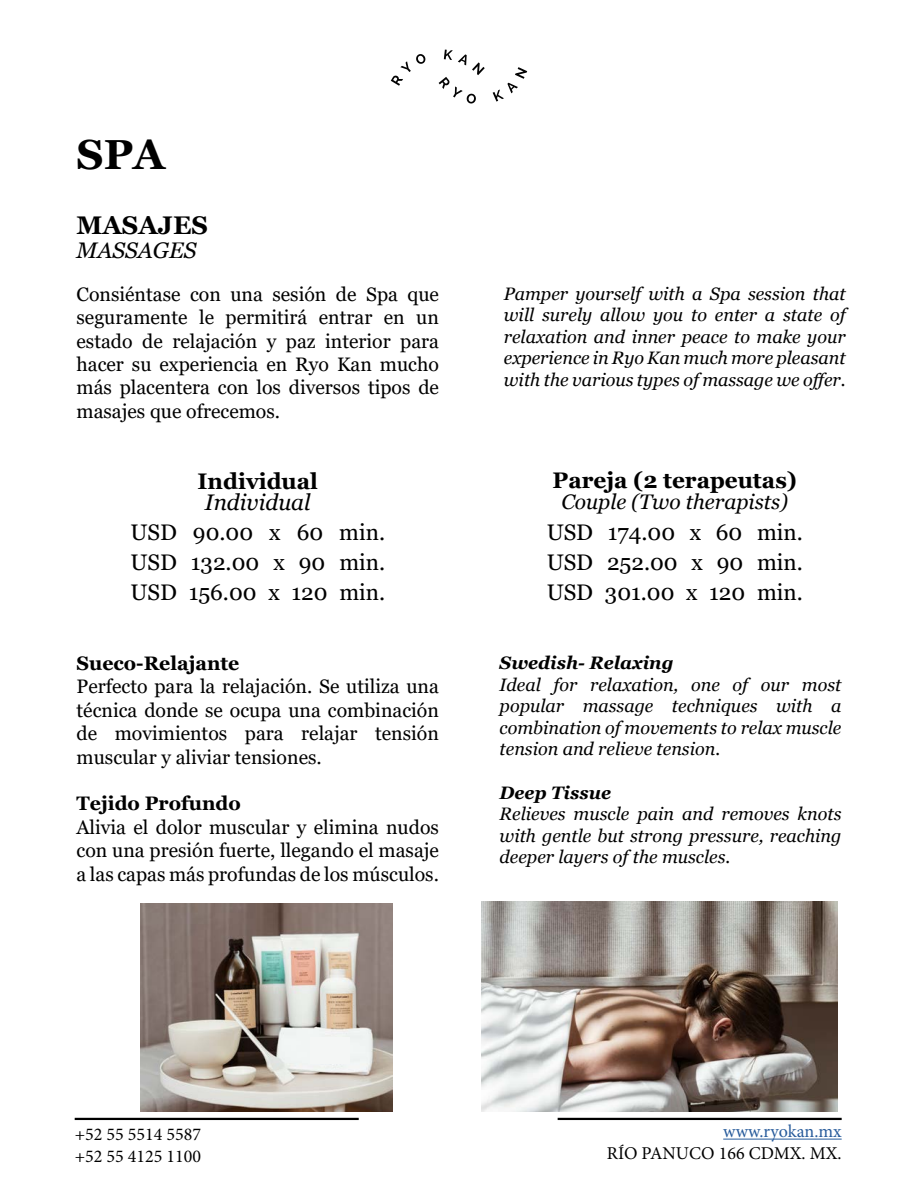
<style>
.page{position:relative;width:918px;height:1188px;background:#fff}
.page>*{position:absolute;margin:0;border:0;box-sizing:border-box;transform-origin:0 0}
.t1{font:700 42px "Georgia";color:#000}
.t2{font:700 25.5px "Georgia";color:#000}
.t3{font:22.5px/30px "Georgia";color:#000;text-align:justify}
.t4{font:700 22.5px "Georgia";color:#000}
.t5{font:italic 22.5px "Georgia";color:#000}
.t6{font:italic 21px "Georgia";color:#000}
.t7{font:19.5px/23.4px "Georgia";color:#000;text-align:justify}
.t8{font:700 19.5px "Georgia";color:#000}
.t9{font:italic 18px/21.6px "Georgia";color:#000;text-align:justify}
.t10{font:18px/21.6px "Minion Pro";color:#000}
.t11{font:italic 700 18px "Georgia";color:#000}
.t12{font:18px "Minion Pro";color:#275b9b}
</style>
<div class="page">
<svg style="left:493px;top:67px;width:34px;height:35px"></svg>
<svg style="left:391px;top:54px;width:34px;height:32px"></svg>
<svg style="left:439px;top:50px;width:46px;height:54px"></svg>
<hr style="left:75px;top:1118px;width:284px;height:2px;background:#000">
<hr style="left:558px;top:1118px;width:284px;height:2px;background:#000">
<hr style="left:723px;top:1139px;width:119px;height:1px;background:#275b9b">
<img style="left:481px;top:902px;width:357px;height:209px">
<img style="left:140px;top:903px;width:252px;height:208px">
<div style="left:310px;top:1038px;width:40px;height:26px;background:#f4f6f5"></div>
<h1 class="t1" style="left:77px;top:127px;width:90px">SPA</h1>
<h2 class="t2" style="left:77px;top:209px;width:133px">MASAJES</h2>
<p class="t5" style="left:77px;top:236px;width:121px">MASSAGES</p>
<p class="t7" style="left:77px;top:283px;width:364px">Consiéntase con una sesión de Spa que seguramente le permitirá entrar en un estado de relajación y paz interior para hacer su experiencia en Ryo Kan mucho más placentera con los diversos tipos de masajes que ofrecemos.</p>
<p class="t9" style="left:504px;top:283px;width:343px">Pamper yourself with a Spa session that will surely allow you to enter a state of relaxation and inner peace to make your experience in Ryo Kan much more pleasant with the various types of massage we offer.</p>
<p class="t4" style="left:198px;top:467px;width:122px">Individual</p>
<p class="t5" style="left:205px;top:488px;width:107px">Individual</p>
<p class="t3" style="left:130px;top:518px;width:256px">USD 90.00 x 60 min.<br>USD 132.00 x 90 min.<br>USD 156.00 x 120 min.</p>
<p class="t8" style="left:77px;top:651px;width:164px">Sueco-Relajante</p>
<p class="t7" style="left:77px;top:675px;width:364px">Perfecto para la relajación. Se utiliza una técnica donde se ocupa una combinación de movimientos para relajar tensión muscular y aliviar tensiones.</p>
<p class="t8" style="left:77px;top:791px;width:166px">Tejido Profundo</p>
<p class="t7" style="left:77px;top:816px;width:364px">Alivia el dolor muscular y elimina nudos con una presión fuerte, llegando el masaje a las capas más profundas de los músculos.</p>
<p class="t4" style="left:553px;top:466px;width:246px">Pareja (2 terapeutas)</p>
<p class="t6" style="left:561px;top:489px;width:228px">Couple (Two therapists)</p>
<p class="t3" style="left:547px;top:517px;width:258px">USD 174.00 x 60 min.<br>USD 252.00 x 90 min.<br>USD 301.00 x 120 min.</p>
<p class="t11" style="left:500px;top:651px;width:175px">Swedish- Relaxing</p>
<p class="t9" style="left:500px;top:674px;width:343px">Ideal for relaxation, one of our most popular massage techniques with a combination of movements to relax muscle tension and relieve tension.</p>
<p class="t11" style="left:500px;top:781px;width:113px">Deep Tissue</p>
<p class="t9" style="left:500px;top:803px;width:343px">Relieves muscle pain and removes knots with gentle but strong pressure, reaching deeper layers of the muscles.</p>
<p class="t10" style="left:75px;top:1124px;width:128px">+52 55 5514 5587 +52 55 4125 1100</p>
<p class="t12" style="left:723px;top:1120px;width:120px">www.ryokan.mx</p>
<p class="t10" style="left:607px;top:1142px;width:236px">RÍO PANUCO 166 CDMX. MX.</p>
</div>
